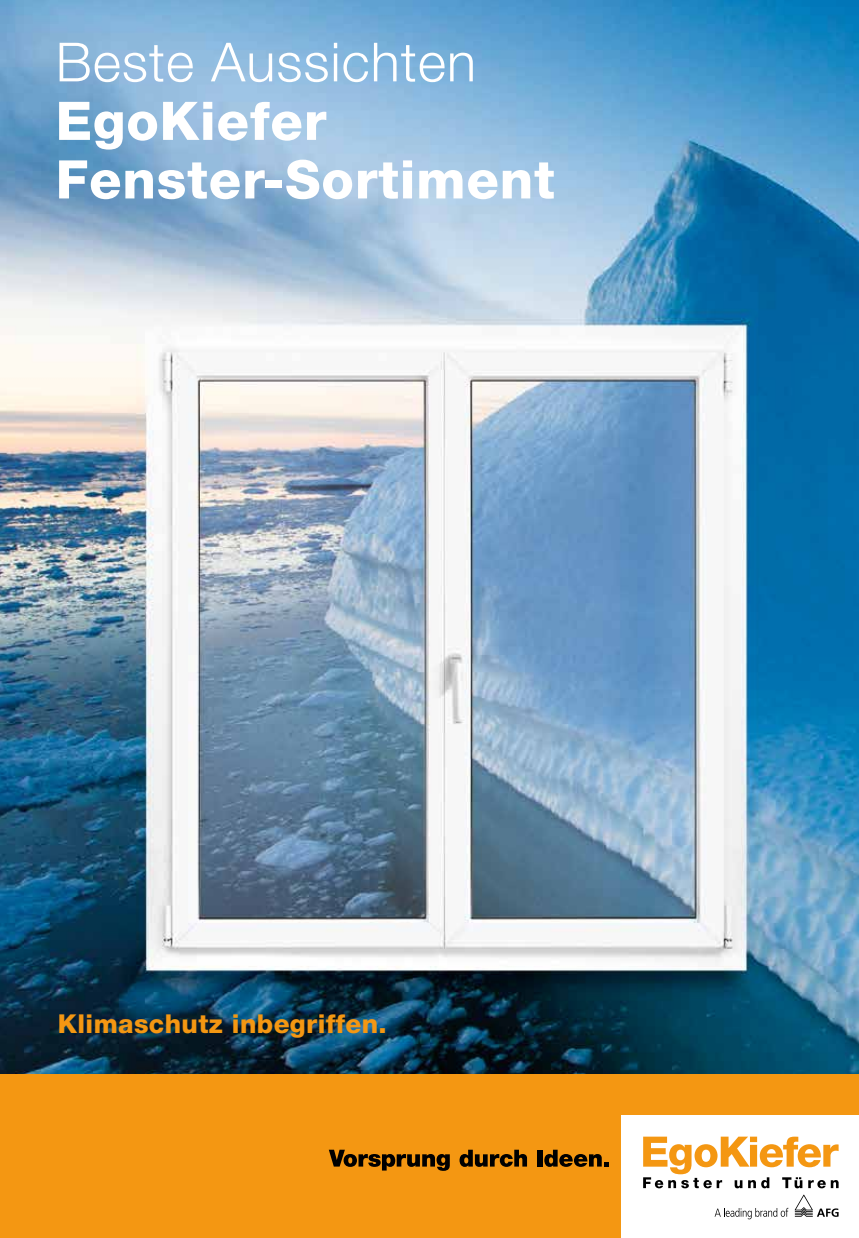
<style>
.page{position:relative;width:859px;height:1238px;background:#fff}
.page>*{position:absolute;margin:0;border:0;box-sizing:border-box;transform-origin:0 0}
.t1{font:300 54px "Helvetica Neue LT Std";letter-spacing:.02em;color:#fff}
.t2{font:800 53.25px/58.5px "Helvetica Neue LT Std";letter-spacing:.015em;color:#fff}
.t3{font:800 26.1px "Helvetica Neue LT Std";letter-spacing:.015em;color:#f49712}
</style>
<div class="page">
<img style="left:0;top:0;width:859px;height:1074px">
<div style="left:0;top:1074px;width:859px;height:163px;background:#f49712"></div>
<div style="left:622px;top:1115px;width:237px;height:122px;background:#fff"></div>
<svg style="left:643px;top:1136px;width:196px;height:52px"></svg>
<svg style="left:715px;top:1207px;width:73px;height:12px"></svg>
<svg style="left:795px;top:1194px;width:44px;height:22px"></svg>
<svg style="left:329px;top:1149px;width:121px;height:21px"></svg>
<svg style="left:459px;top:1149px;width:68px;height:17px"></svg>
<div style="left:537px;top:1149px;width:6px;height:17px;background:#000"></div>
<svg style="left:544px;top:1149px;width:65px;height:17px"></svg>
<p class="t1" style="left:56px;top:29px;width:422px">Beste Aussichten</p>
<p class="t2" style="left:56px;top:91px;width:501px">EgoKiefer<br>Fenster-Sortiment</p>
<p class="t3" style="left:58px;top:1008px;width:330px">Klimaschutz inbegriffen.</p>
</div>
